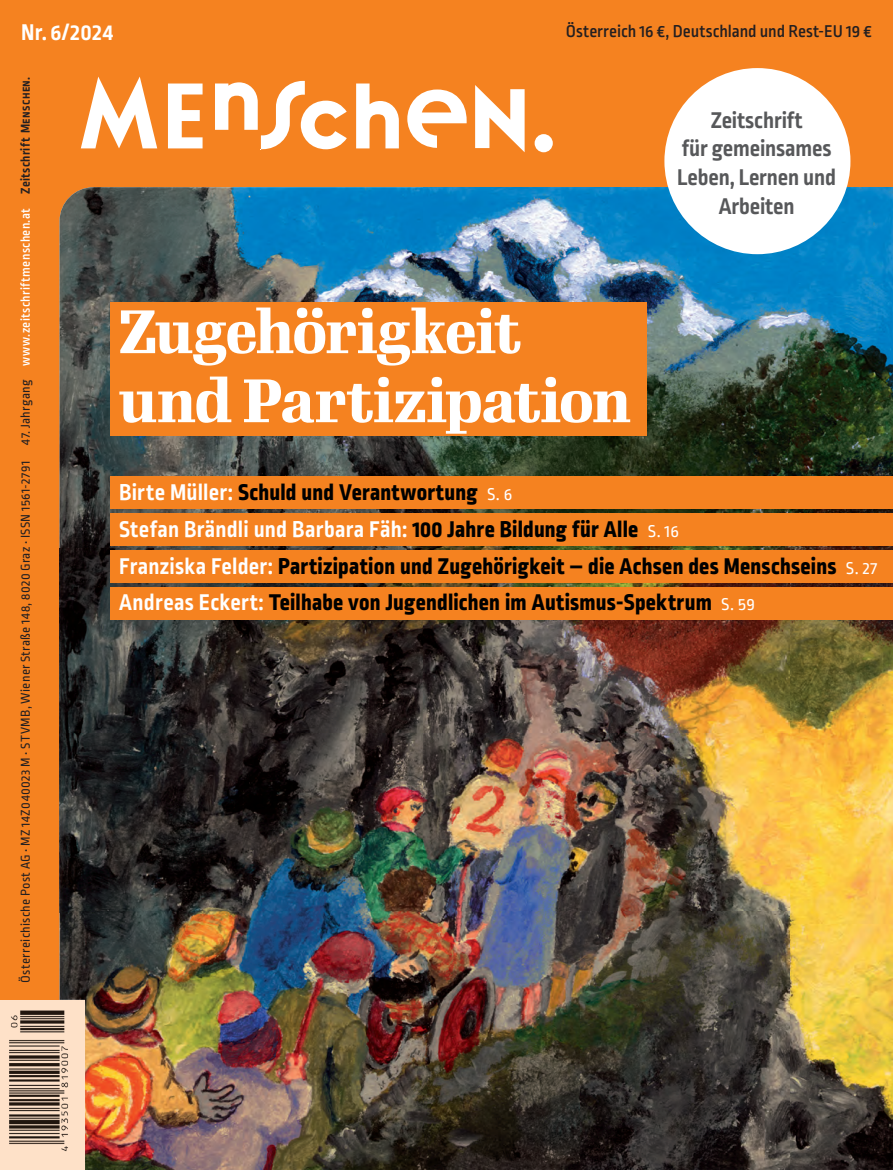
<style>
.page{position:relative;width:893px;height:1170px;background:#fff}
.page>*{position:absolute;margin:0;border:0;box-sizing:border-box;transform-origin:0 0}
.t1{font:700 60px/69px "Gimlet Display Narrow";letter-spacing:-.01em;color:#fff}
.t2{font:800 24px/36.8px "Ropa Sans Pro";letter-spacing:.01em;color:#000}
.t3{font:700 24px/28.8px "Ropa Sans Pro";letter-spacing:-.005em;color:#57585a;text-align:center}
.t4{font:700 24px "Ropa Sans Pro";letter-spacing:.02em;color:#fff}
.t5{font:500 18px "Ropa Sans Pro";color:#231f20}
.t6{font:13.5px "Ropa Sans Pro";letter-spacing:.03em;color:#231f20}
.t7{font:700 13.5px "Ropa Sans Pro";letter-spacing:.03em;color:#231f20}
.s1{font-family:"Ropa Soft SC Pro"}
.s2{font-weight:500;color:#fff}
.s3{font-weight:700;color:#fff}
.s4{font-weight:400;font-size:18px;color:#fff}
</style>
<div class="page">
<div style="left:0;top:0;width:893px;height:1169px;background:#f58220"></div>
<img style="left:60px;top:187px;width:833px;height:982px">
<svg style="left:168px;top:83px;width:35px;height:65px"></svg>
<svg style="left:356px;top:83px;width:43px;height:65px"></svg>
<svg style="left:475px;top:85px;width:50px;height:67px"></svg>
<div style="left:535px;top:134px;width:18px;height:18px;background:#fff;border-radius:50%"></div>
<svg style="left:215px;top:81px;width:132px;height:68px"></svg>
<svg style="left:81px;top:77px;width:76px;height:71px"></svg>
<svg style="left:407px;top:89px;width:60px;height:59px"></svg>
<div style="left:664px;top:68px;width:186px;height:186px;background:#fff;border-radius:50%"></div>
<div style="left:0;top:999px;width:85px;height:170px;background:#fee1c8"></div>
<img style="left:10px;top:1010px;width:58px;height:141px">
<div style="left:111px;top:302px;width:536px;height:133px;background:#f58220"></div>
<div style="left:111px;top:476px;width:782px;height:33px;background:#f58220"></div>
<div style="left:111px;top:513px;width:782px;height:32px;background:#f58220"></div>
<div style="left:111px;top:550px;width:782px;height:32px;background:#f58220"></div>
<div style="left:111px;top:586px;width:782px;height:33px;background:#f58220"></div>
<p class="t5" style="left:566px;top:21px;width:307px">Österreich 16 €, Deutschland und Rest-EU 19 €</p>
<p class="t4" style="left:21px;top:19px;width:93px">Nr. 6/2024</p>
<p class="t7" style="left:18px;top:194px;width:119px;rotate:-90deg">Zeitschrift <span class="s1">Menschen.</span></p>
<p class="t3" style="left:677px;top:107px;width:160px">Zeitschrift<br>für g emeinsames<br>Leben, Lernen und<br>Arbeiten</p>
<p class="t6" style="left:18px;top:982px;width:776px;rotate:-90deg">Österreichische Post AG • MZ 14Z040023 M • STVMB, Wiener Straße 148, 8020 Graz • ISSN 1561-2791 47. Jahrgang <span class="s2">www.zeitschriftmenschen.at</span></p>
<h1 class="t1" style="left:119px;top:294px;width:513px">Zugehörigkeit und Partizipation</h1>
<p class="t2" style="left:119px;top:475px;width:760px"><span class="s3">Birte Müller:</span> Schuld und Verantwortung <span class="s4">S. 6<br></span><span class="s3">Stefan Brändli und Barbara Fäh:</span> 100 Jahre Bildung für Alle <span class="s4">S. 16<br></span><span class="s3">Franziska Felder:</span> Partizipation und Zugehörigkeit – die Achsen des Menschseins <span class="s4">S. 27<br></span><span class="s3">Andreas Eckert:</span> Teilhabe von Jugendlichen im Autismus-Spektrum <span class="s4">S. 59</span></p>
</div>
